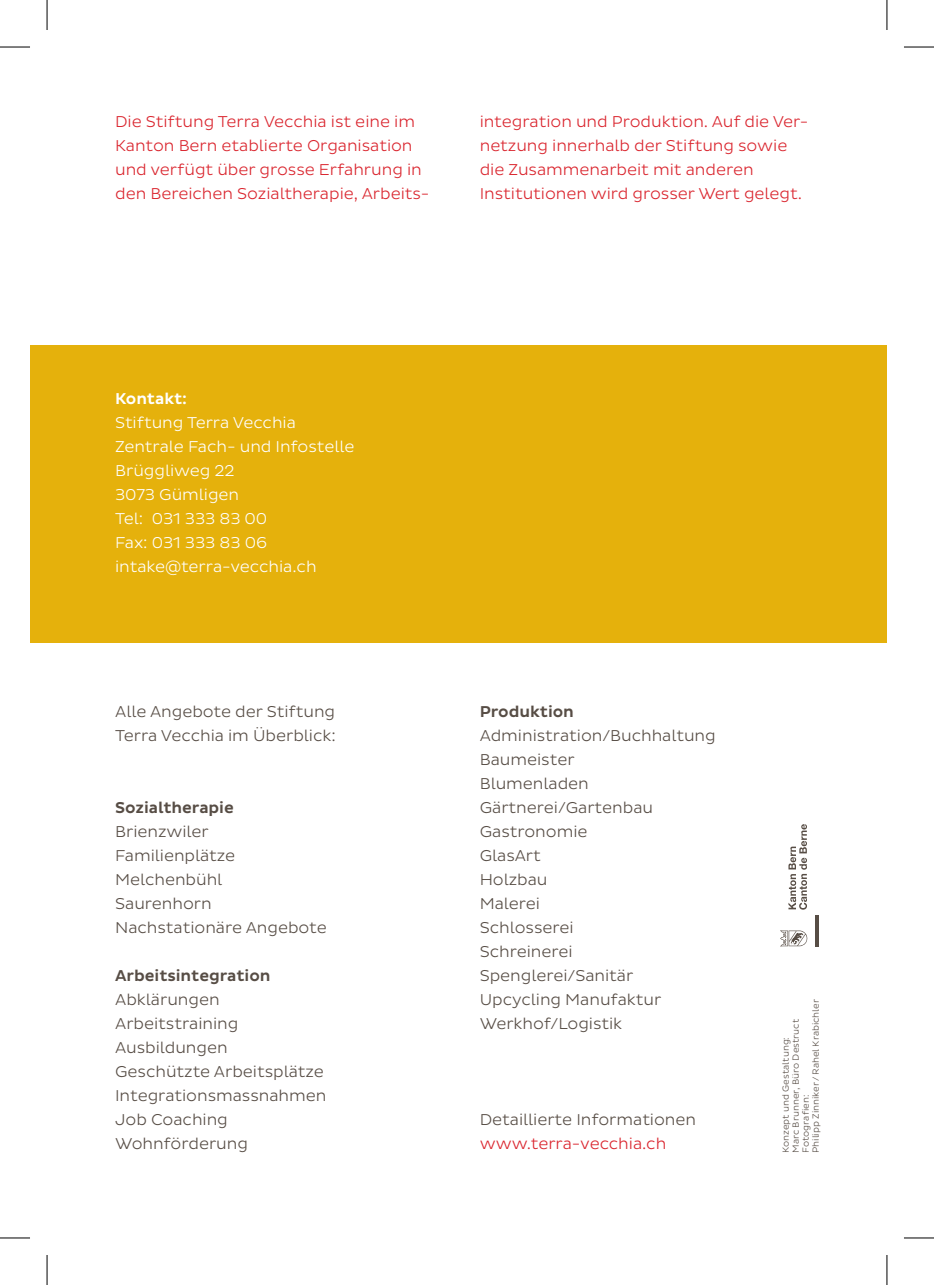
<style>
.page{position:relative;width:934px;height:1285px;background:#fff}
.page>*{position:absolute;margin:0;border:0;box-sizing:border-box;transform-origin:0 0}
.t1{font:300 16px/24px "Pluto Sans";letter-spacing:-.005em;color:#574d45}
.t2{font:300 16px/24px "Pluto Sans";letter-spacing:-.005em;color:#da252e}
.t3{font:300 16px/24px "Pluto Sans";letter-spacing:-.005em;color:#fff}
.t4{font:500 16px "Pluto Sans";letter-spacing:-.005em;color:#574d45}
.t5{font:500 16px "Pluto Sans";letter-spacing:-.005em;color:#fff}
.t6{font:300 9px/10px "Pluto Sans";color:#574d45}
</style>
<div class="page">
<div style="left:30px;top:345px;width:856px;height:297px;background:#e5b10c"></div>
<svg style="left:788px;top:824px;width:18px;height:85px"></svg>
<svg style="left:780px;top:930px;width:27px;height:16px"></svg>
<svg style="left:815px;top:915px;width:3px;height:31px"></svg>
<hr style="left:0;top:47px;width:30px;height:1px;background:#000">
<hr style="left:903px;top:47px;width:30px;height:1px;background:#000">
<hr style="left:0;top:1237px;width:30px;height:1px;background:#000">
<hr style="left:903px;top:1237px;width:30px;height:1px;background:#000">
<hr style="left:47px;top:0;width:1px;height:30px;background:#000">
<hr style="left:47px;top:1255px;width:1px;height:30px;background:#000">
<hr style="left:886px;top:0;width:1px;height:30px;background:#000">
<hr style="left:886px;top:1255px;width:1px;height:30px;background:#000">
<p class="t2" style="left:115px;top:110px;width:316px">Die Stiftung Terra Vecchia ist eine im Kanton Bern etablierte Organisation und verfügt über grosse Erfahrung in den Bereichen Sozialtherapie, Arbeits-</p>
<p class="t2" style="left:479px;top:110px;width:327px">integration und Produktion. Auf die Ver&shy;netzung innerhalb der Stiftung sowie die Zusammenarbeit mit anderen Institutionen wird grosser Wert gelegt.</p>
<p class="t5" style="left:115px;top:389px;width:73px">Kontakt:</p>
<p class="t3" style="left:115px;top:410px;width:241px">Stiftung Terra Vecchia<br>Zentrale Fach- und Infostelle<br>Brüggliweg 22<br>3073 Gümligen<br>Tel: 031 333 83 00<br>Fax: 031 333 83 06 intake@terra-vecchia.ch</p>
<p class="t1" style="left:115px;top:700px;width:222px">Alle Angebote der Stiftung<br>Terra Vecchia im Überblick:</p>
<p class="t4" style="left:115px;top:798px;width:120px">Sozialtherapie</p>
<p class="t1" style="left:115px;top:820px;width:213px">Brienzwiler<br>Familienplätze<br>Melchenbühl<br>Saurenhorn<br>Nachstationäre Angebote</p>
<p class="t4" style="left:115px;top:966px;width:157px">Arbeitsintegration</p>
<p class="t1" style="left:115px;top:988px;width:213px">Abklärungen<br>Arbeitstraining<br>Ausbildungen<br>Geschützte Arbeitsplätze<br>Integrationsmassnahmen<br>Job Coaching<br>Wohnförderung</p>
<p class="t4" style="left:479px;top:702px;width:96px">Produktion</p>
<p class="t1" style="left:479px;top:724px;width:237px">Administration/Buchhaltung<br>Baumeister<br>Blumenladen<br>Gärtnerei/Gartenbau<br>Gastronomie<br>GlasArt<br>Holzbau<br>Malerei<br>Schlosserei<br>Schreinerei<br>Spenglerei/Sanitär<br>Upcycling Manufaktur<br>Werkhof/Logistik</p>
<p class="t1" style="left:479px;top:1108px;width:218px">Detaillierte Informationen</p>
<p class="t2" style="left:479px;top:1132px;width:188px">www.terra-vecchia.ch</p>
<p class="t6" style="left:780px;top:1153px;width:155px;rotate:-90deg">Konzept und Gestaltung:<br>Marc Brunner, Büro Destruct<br>Fotografien:<br>Philipp Zinniker / Rahel Krabichler</p>
</div>
